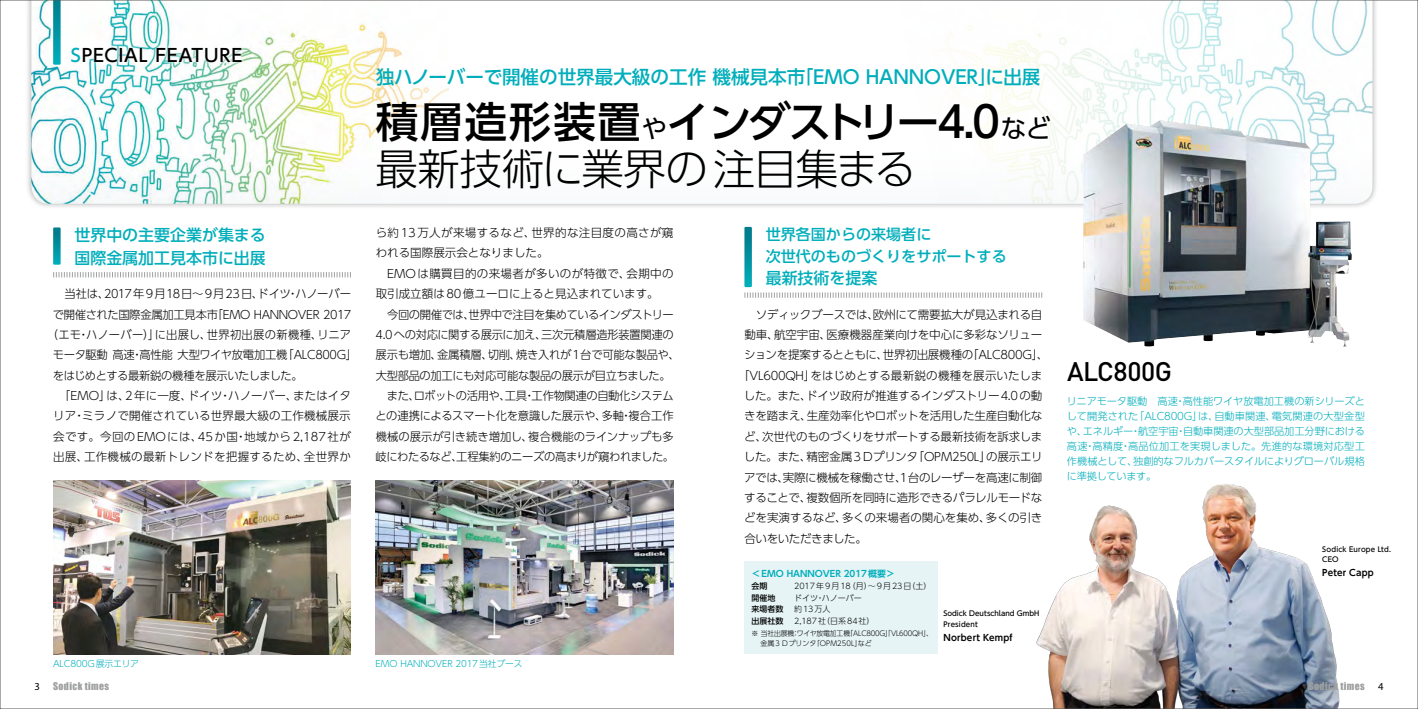
<style>
.page{position:relative;width:1418px;height:709px;background:#fff}
.page>*{position:absolute;margin:0;border:0;box-sizing:border-box;transform-origin:0 0}
.t1{font:500 42.5px/46.1px "UD Shin Go Pro";letter-spacing:-.02em;color:#000}
.t2{font:500 26.62px "DIN";letter-spacing:-.015em;color:#000}
.t3{font:500 18.62px "UD Shin Go Pro";letter-spacing:-.005em;color:#00aebb}
.t4{font:500 17.75px "UD Shin Go Pro";letter-spacing:.045em;color:#000}
.t5{font:500 16px/23px "UD Shin Go Pro";color:#00aebb}
.t6{font:500 15px/21.8px "UD Shin Go Pro";color:#00aebb}
.t7{font:300 11.5px "UD Shin Go Pro";letter-spacing:-.02em;color:#000}
.t8{font:300 11.5px "UD Shin Go Pro";letter-spacing:-.04em;color:#000}
.t9{font:300 11.5px/20.4px "UD Shin Go Pro";color:#000}
.t10{font:300 11.5px/20.4px "UD Shin Go Pro";letter-spacing:.03em;color:#000}
.t11{font:300 11.5px "UD Shin Go Pro";letter-spacing:.025em;color:#000}
.t12{font:300 11.5px "UD Shin Go Pro";letter-spacing:.005em;color:#000}
.t13{font:300 11.5px "UD Shin Go Pro";letter-spacing:.015em;color:#000}
.t14{font:300 10.12px/15px "UD Shin Go Pro";letter-spacing:-.015em;color:#00aebb;text-align:justify}
.t15{font:9.75px "Impact";letter-spacing:.04em;color:#9fa0a0}
.t16{font:300 8.88px "UD Shin Go Pro";letter-spacing:-.02em;color:#00aebb}
.t17{font:700 8.88px "UD Shin Go Pro De";letter-spacing:.025em;color:#000}
.t18{font:700 8.88px "UD Shin Go Pro De";color:#00aebb}
.t19{font:300 8px "UD Shin Go Pro";color:#000}
.t20{font:300 8px "UD Shin Go Pro";letter-spacing:.125em;color:#000}
.t21{font:500 8px "UD Shin Go Pro";color:#000}
.t22{font:300 7.12px/9.8px "UD Shin Go Pro";letter-spacing:-.025em;color:#000}
.t23{font:500 7.12px/10.6px "UD Shin Go Pro";letter-spacing:.015em;color:#000}
.s1{color:#00aebb}
.s2{font-weight:400;font-size:25.5px}
.s3{font-weight:300}
.s4{font-family:"Myriad Pro";font-size:10.62px;color:#000}
</style>
<div class="page">
<img style="left:1045px;top:484px;width:295px;height:223px">
<svg style="left:53px;top:272px;width:298px;height:5px"></svg>
<div style="left:744px;top:562px;width:193px;height:92px;background:#e6f4f6"></div>
<div style="left:936px;top:602px;width:110px;height:47px;background:#fff"></div>
<div style="left:1315px;top:538px;width:82px;height:47px;background:#fff"></div>
<div style="left:25px;top:0;width:1353px;height:210px;background:#000;opacity:.3"></div>
<svg style="left:448px;top:2px;width:435px;height:202px"></svg>
<img style="left:883px;top:2px;width:489px;height:202px">
<img style="left:31px;top:2px;width:417px;height:202px">
<svg style="left:64px;top:40px;width:185px;height:30px"></svg>
<svg style="left:68px;top:45px;width:176px;height:20px"></svg>
<svg style="left:53px;top:2px;width:8px;height:63px"></svg>
<svg style="left:53px;top:227px;width:8px;height:38px"></svg>
<svg style="left:744px;top:227px;width:298px;height:71px"></svg>
<img style="left:1083px;top:120px;width:269px;height:227px">
<img style="left:53px;top:480px;width:298px;height:174px">
<img style="left:376px;top:480px;width:297px;height:174px">
<h3 class="t4" style="left:71px;top:41px;width:173px"><span class="s1">S</span>PECIAL FEATURE</h3>
<h3 class="t5" style="left:74px;top:223px;width:193px">世界中の主要企業が集まる国際金属加工見本市に出展</h3>
<p class="t7" style="left:65px;top:284px;width:288px">当社は、2017年9月18日～9月23日、ドイツ・ハノーバー</p>
<p class="t7" style="left:53px;top:305px;width:300px">で開催された国際金属加工見本市「EMO HANNOVER 2017</p>
<p class="t11" style="left:47px;top:325px;width:306px">（エモ・ハノーバー）」に出展し、世界初出展の新機種、リニア</p>
<p class="t7" style="left:53px;top:345px;width:306px">モータ駆動高速・高性能大型ワイヤ放電加工機「ALC800G」</p>
<p class="t8" style="left:53px;top:366px;width:251px">をはじめとする最新鋭の機種を展示いたしました。</p>
<p class="t12" style="left:59px;top:386px;width:293px">「EMO」は、2年に一度、ドイツ・ハノーバー、またはイタ</p>
<p class="t13" style="left:53px;top:407px;width:299px">リア・ミラノで開催されている世界最大級の工作機械展示</p>
<p class="t10" style="left:53px;top:426px;width:299px">会です。今回のEMOには、45か国・地域から2,187社が</p>
<p class="t11" style="left:53px;top:447px;width:299px">出展、工作機械の最新トレンドを把握するため、全世界か</p>
<h3 class="t3" style="left:376px;top:61px;width:666px">独ハノーバーで開催の世界最大級の工作 機械見本市「EMO HANNOVER」に出展</h3>
<h1 class="t1" style="left:375px;top:98px;width:677px">積層造形装置<span class="s2">や</span>インダストリー4.0<span class="s2">など</span><span class="s3">最新技術に業界の注目集まる</span></h1>
<p class="t10" style="left:376px;top:222px;width:299px">ら約13万人が来場するなど、世界的な注目度の高さが窺われる国際展示会となりました。</p>
<p class="t9" style="left:376px;top:263px;width:299px;text-indent:12px">EMOは購買目的の来場者が多いのが特徴で、会期中の取引成立額は80億ユーロに上ると見込まれています。</p>
<p class="t8" style="left:387px;top:305px;width:288px">今回の開催では、世界中で注目を集めているインダストリー</p>
<p class="t7" style="left:375px;top:325px;width:300px">4.0への対応に関する展示に加え、三次元積層造形装置関連の</p>
<p class="t7" style="left:375px;top:345px;width:306px">展示も増加、金属積層、切削、焼き入れが1台で可能な製品や、</p>
<p class="t7" style="left:375px;top:366px;width:296px">大型部品の加工にも対応可能な製品の展示が目立ちました。</p>
<p class="t8" style="left:387px;top:386px;width:288px">また、ロボットの活用や、工具・工作物関連の自動化システム</p>
<p class="t7" style="left:375px;top:407px;width:300px">との連携によるスマート化を意識した展示や、多軸・複合工作</p>
<p class="t7" style="left:376px;top:427px;width:299px">機械の展示が引き続き増加し、複合機能のラインナップも多</p>
<p class="t8" style="left:375px;top:447px;width:300px">岐にわたるなど、工程集約のニーズの高まりが窺われました。</p>
<h3 class="t6" style="left:765px;top:223px;width:242px">世界各国からの来場者に<br>次世代のものづくりをサポートする</h3>
<h3 class="t5" style="left:765px;top:266px;width:113px">最新技術を提案</h3>
<p class="t7" style="left:755px;top:305px;width:288px">ソディックブースでは、欧州にて需要拡大が見込まれる自</p>
<p class="t7" style="left:744px;top:325px;width:299px">動車、航空宇宙、医療機器産業向けを中心に多彩なソリュー</p>
<p class="t7" style="left:744px;top:345px;width:306px">ションを提案するとともに、世界初出展機種の「ALC800G」、</p>
<p class="t9" style="left:738px;top:365px;width:306px">「VL600QH」をはじめとする最新鋭の機種を展示いたしま</p>
<p class="t7" style="left:744px;top:386px;width:300px">した。また、ドイツ政府が推進するインダストリー4.0の動</p>
<p class="t7" style="left:744px;top:407px;width:299px">きを踏まえ、生産効率化やロボットを活用した生産自動化な</p>
<p class="t7" style="left:744px;top:427px;width:300px">ど、次世代のものづくりをサポートする最新技術を訴求しま</p>
<p class="t7" style="left:744px;top:447px;width:300px">した。また、精密金属3Ｄプリンタ「OPM250L」の展示エリ</p>
<p class="t7" style="left:744px;top:468px;width:300px">アでは、実際に機械を稼働させ、1台のレーザーを高速に制御</p>
<p class="t7" style="left:744px;top:488px;width:299px">することで、複数個所を同時に造形できるパラレルモードな</p>
<p class="t7" style="left:744px;top:508px;width:300px">どを実演するなど、多くの来場者の関心を集め、多くの引き</p>
<p class="t7" style="left:744px;top:529px;width:124px">合いをいただきました。</p>
<p class="t18" style="left:751px;top:566px;width:145px">＜EMO HANNOVER 2017概要＞</p>
<p class="t21" style="left:751px;top:579px;width:17px">会期</p>
<p class="t20" style="left:794px;top:579px;width:139px">2017年9月18（月）～9月23日（土）</p>
<p class="t21" style="left:751px;top:591px;width:25px">開催地</p>
<p class="t19" style="left:794px;top:591px;width:69px">ドイツ・ハノーバー</p>
<p class="t21" style="left:751px;top:603px;width:33px">来場者数</p>
<p class="t19" style="left:794px;top:603px;width:38px">約13万人</p>
<p class="t21" style="left:751px;top:614px;width:33px">出展社数</p>
<p class="t19" style="left:794px;top:614px;width:82px">2,187社（日系84社）</p>
<p class="t22" style="left:760px;top:628px;width:174px;text-indent:-9px">※ 当社出展機：ワイヤ放電加工機「ALC800G」「VL600QH」、金属３Dプリンタ「OPM250L」など</p>
<p class="t23" style="left:943px;top:607px;width:97px">Sodick Deutschland GmbH<br>President</p>
<p class="t17" style="left:943px;top:630px;width:70px">Norbert Kempf</p>
<p class="t16" style="left:53px;top:656px;width:87px">ALC800G展示エリア</p>
<p class="t16" style="left:375px;top:656px;width:149px">EMO HANNOVER 2017当社ブース</p>
<h2 class="t2" style="left:1067px;top:354px;width:106px">ALC800G</h2>
<p class="t14" style="left:1066px;top:393px;width:300px">リニアモータ駆動　高速・高性能ワイヤ放電加工機の新シリーズとして開発された「ALC800G」は、自動車関連、電気関連の大型金型や、エネルギー・航空宇宙・自動車関連の大型部品加工分野における高速・高精度・高品位加工を実現しました。先進的な環境対応型工作機械として、独創的なフルカバースタイルによりグローバル規格に準拠しています。</p>
<p class="t23" style="left:1322px;top:543px;width:77px">Sodick Europe Ltd.　<br>CEO</p>
<p class="t17" style="left:1322px;top:565px;width:53px">Peter Capp</p>
<p class="t15" style="left:34px;top:678px;width:76px"><span class="s4">3</span> Sodick times</p>
<p class="t15" style="left:1308px;top:678px;width:76px">Sodick times <span class="s4">4</span></p>
</div>
